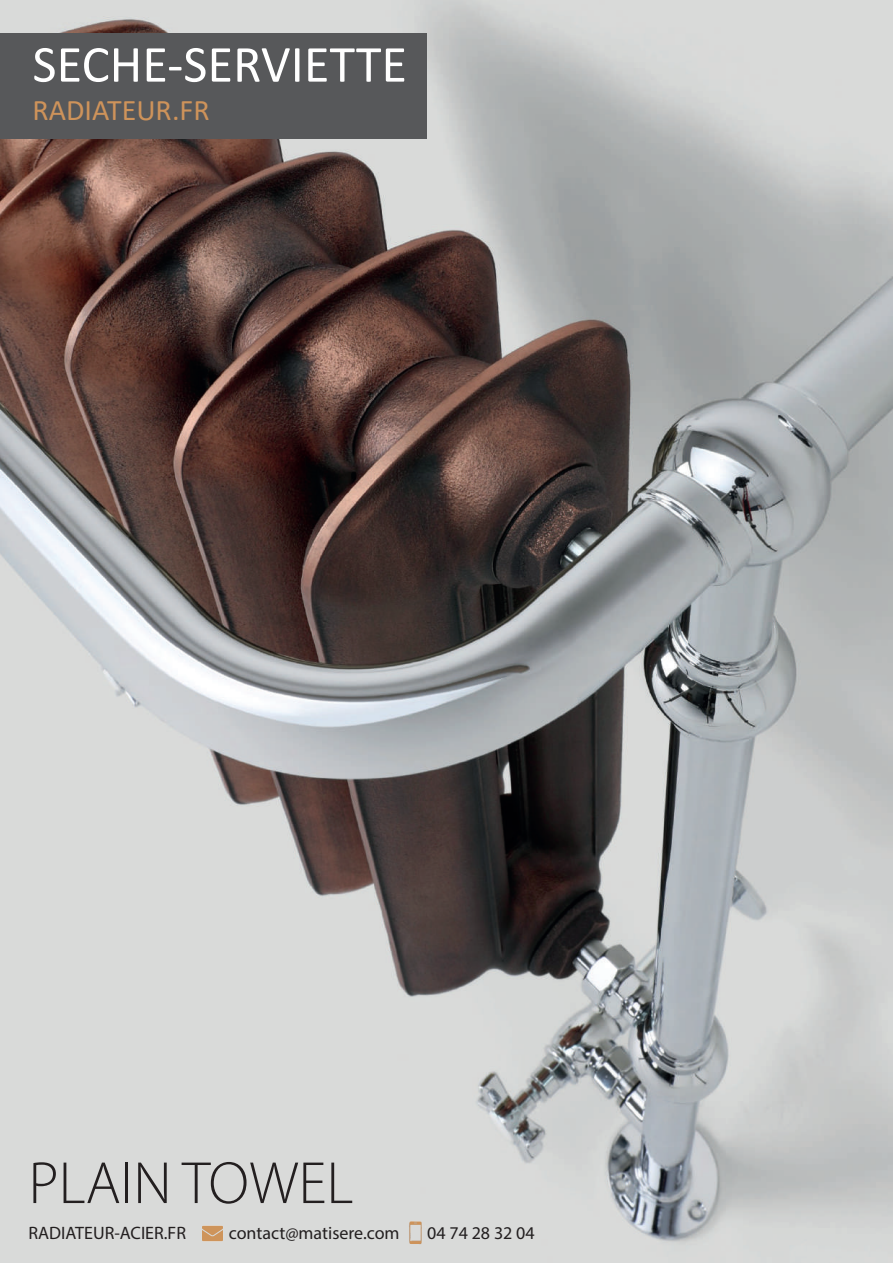
<style>
.page{position:relative;width:893px;height:1263px;background:#fff}
.page>*{position:absolute;margin:0;border:0;box-sizing:border-box;transform-origin:0 0}
.t1{font:300 60px "Myriad Pro";color:#231f20}
.t2{font:52.5px "Calibri";color:#fff}
.t3{font:30px "Calibri";color:#ce935a}
.t4{font:18px "Myriad Pro";color:#231f20}
</style>
<div class="page">
<img style="left:0;top:0;width:893px;height:1263px">
<div style="left:0;top:34px;width:427px;height:105px;background:#57585a"></div>
<img style="left:199px;top:1219px;width:28px;height:28px">
<img style="left:404px;top:1216px;width:21px;height:34px">
<h2 class="t2" style="left:32px;top:28px;width:376px">SECHE-SERVIETTE</h2>
<h3 class="t3" style="left:32px;top:90px;width:179px">RADIATEUR.FR</h3>
<h1 class="t1" style="left:29px;top:1147px;width:326px">PLAIN TOWEL</h1>
<p class="t4" style="left:29px;top:1221px;width:159px">RADIATEUR-ACIER.FR</p>
<p class="t4" style="left:229px;top:1221px;width:172px">contact@matisere.com</p>
<p class="t4" style="left:427px;top:1221px;width:109px">04 74 28 32 04</p>
</div>
